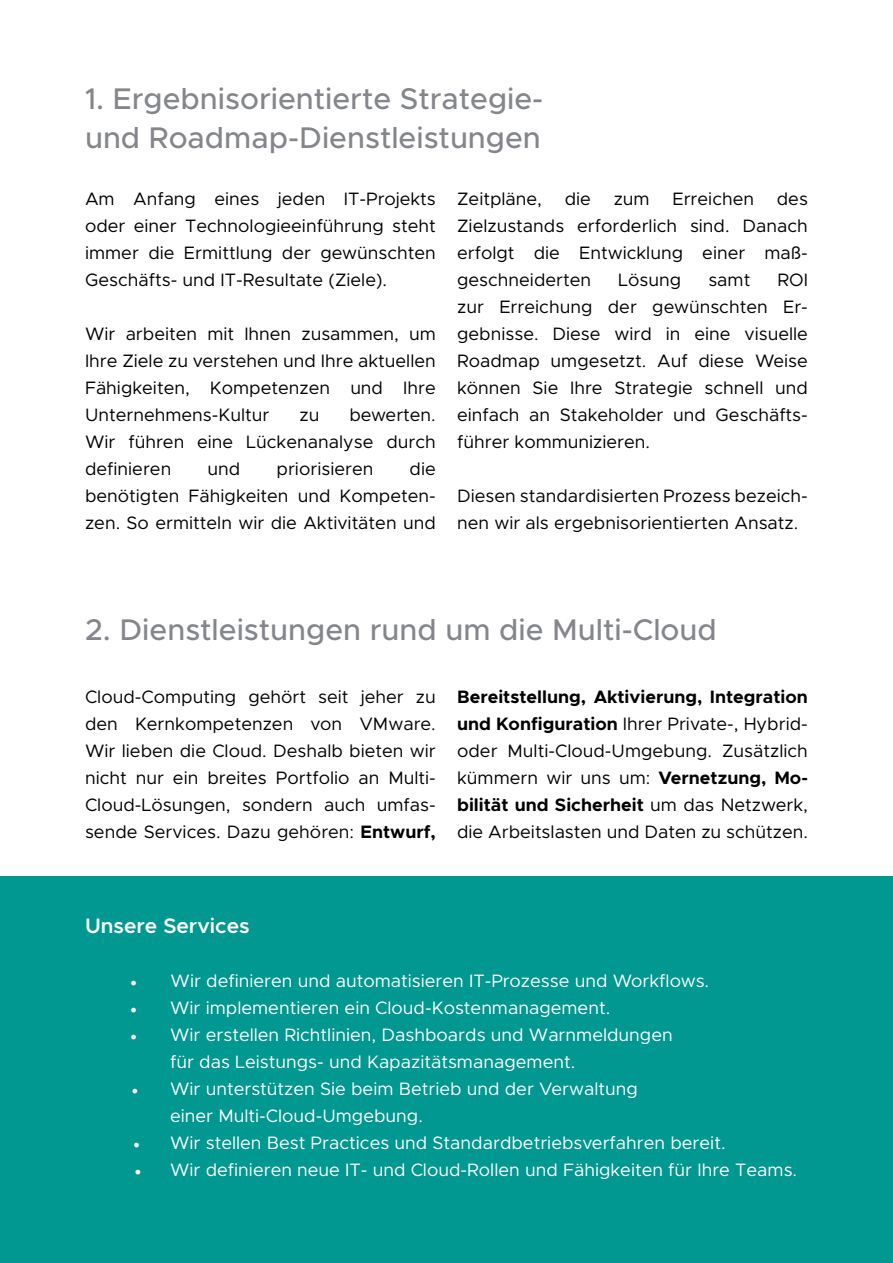
<style>
.page{position:relative;width:893px;height:1263px;background:#fff}
.page>*{position:absolute;margin:0;border:0;box-sizing:border-box;transform-origin:0 0}
.t1{font:500 30px/39px "Metropolis";color:#84868c}
.t2{font:600 21px "Metropolis";color:#fff}
.t3{font:18px/27px "Metropolis";color:#000;text-align:justify}
.t4{font:18px/27px "Metropolis";color:#fff}
.s1{font-weight:700}
.s2{font-family:"Minion Pro"}
</style>
<div class="page">
<div style="left:0;top:876px;width:893px;height:387px;background:#009890"></div>
<h1 class="t1" style="left:85px;top:79px;width:460px">1. Ergebnisorientierte Strategie&shy;und Roadmap-Dienstleistungen</h1>
<p class="t3" style="left:85px;top:185px;width:352px">Am Anfang eines jeden IT-Projekts oder einer Technologieeinführung steht immer die Ermittlung der gewünschten Geschäfts- und IT-Resultate (Ziele).</p>
<p class="t3" style="left:85px;top:320px;width:352px">Wir arbeiten mit Ihnen zusammen, um Ihre Ziele zu verstehen und Ihre aktuellen Fähigkeiten, Kompetenzen und Ihre Unternehmens-Kultur</p>
<p class="t3" style="left:457px;top:185px;width:86px">Zeitpläne,</p>
<p class="t3" style="left:565px;top:185px;width:28px">die</p>
<p class="t3" style="left:614px;top:185px;width:38px">zum</p>
<p class="t3" style="left:672px;top:185px;width:83px">Erreichen</p>
<p class="t3" style="left:457px;top:185px;width:352px;text-indent:320px">des Zielzustands erforderlich sind. Danach erfolgt die Entwicklung einer maß&shy;geschneiderten</p>
<p class="t3" style="left:457px;top:266px;width:352px;text-indent:320px">ROI zur Erreichung der gewünschten Er&shy;gebnisse. Diese wird in eine visuelle Roadmap umgesetzt. Auf diese Weise können Sie Ihre Strategie schnell und einfach an Stakeholder und Geschäfts&shy;führer kommunizieren.</p>
<p class="t3" style="left:618px;top:266px;width:65px">Lösung</p>
<p class="t3" style="left:708px;top:266px;width:44px">samt</p>
<p class="t3" style="left:85px;top:401px;width:352px;text-indent:264px">bewerten.<br>Wir führen eine Lückenanalyse durch definieren</p>
<p class="t3" style="left:299px;top:401px;width:21px">zu</p>
<p class="t3" style="left:85px;top:455px;width:352px;text-indent:325px">die benötigten Fähigkeiten und Kompeten&shy;zen. So ermitteln wir die Aktivitäten und</p>
<p class="t3" style="left:208px;top:455px;width:34px">und</p>
<p class="t3" style="left:277px;top:455px;width:98px">priorisieren</p>
<p class="t3" style="left:457px;top:482px;width:352px">Diesen standardisierten Prozess bezeich&shy;nen wir als ergebnisorientierten Ansatz.</p>
<h1 class="t1" style="left:85px;top:610px;width:633px">2. Dienstleistungen rund um die Multi-Cloud</h1>
<p class="t3" style="left:85px;top:683px;width:352px">Cloud-Computing gehört seit jeher zu den Kernkompetenzen von VMware.<br>Wir lieben die Cloud. Deshalb bieten wir nicht nur ein breites Portfolio an Multi-Cloud-Lösungen, sondern auch umfas&shy;sende Services. Dazu gehören: <span class="s1">Entwurf,</span></p>
<p class="t3" style="left:457px;top:683px;width:352px"><span class="s1">Bereitstellung, Aktivierung, Integration und Konfiguration</span> Ihrer Private-, Hybrid&shy;oder Multi-Cloud-Umgebung. Zusätzlich kümmern wir uns um: <span class="s1">Vernetzung, Mo&shy;bilität und Sicherheit</span> um das Netzwerk, die Arbeitslasten und Daten zu schützen.</p>
<p class="t2" style="left:85px;top:912px;width:166px">Unsere Services</p>
<p class="t4" style="left:130px;top:967px;width:581px"><span class="s2">•</span> Wir definieren und automatisieren IT-Prozesse und Workflows.</p>
<p class="t4" style="left:130px;top:994px;width:482px"><span class="s2">•</span> Wir implementieren ein Cloud-Kostenmanagement.</p>
<p class="t4" style="left:170px;top:1021px;width:504px;text-indent:-40px"><span class="s2">•</span> Wir erstellen Richtlinien, Dashboards und Warnmeldungen für das Leistungs- und Kapazitätsmanagement.</p>
<p class="t4" style="left:170px;top:1075px;width:469px;text-indent:-39px"><span class="s2">•</span> Wir unterstützen Sie beim Betrieb und der Verwaltung einer Multi-Cloud-Umgebung.</p>
<p class="t4" style="left:133px;top:1129px;width:594px"><span class="s2">•</span> Wir stellen Best Practices und Standardbetriebsverfahren bereit.</p>
<p class="t4" style="left:135px;top:1156px;width:664px"><span class="s2">•</span> Wir definieren neue IT- und Cloud-Rollen und Fähigkeiten für Ihre Teams.</p>
</div>
